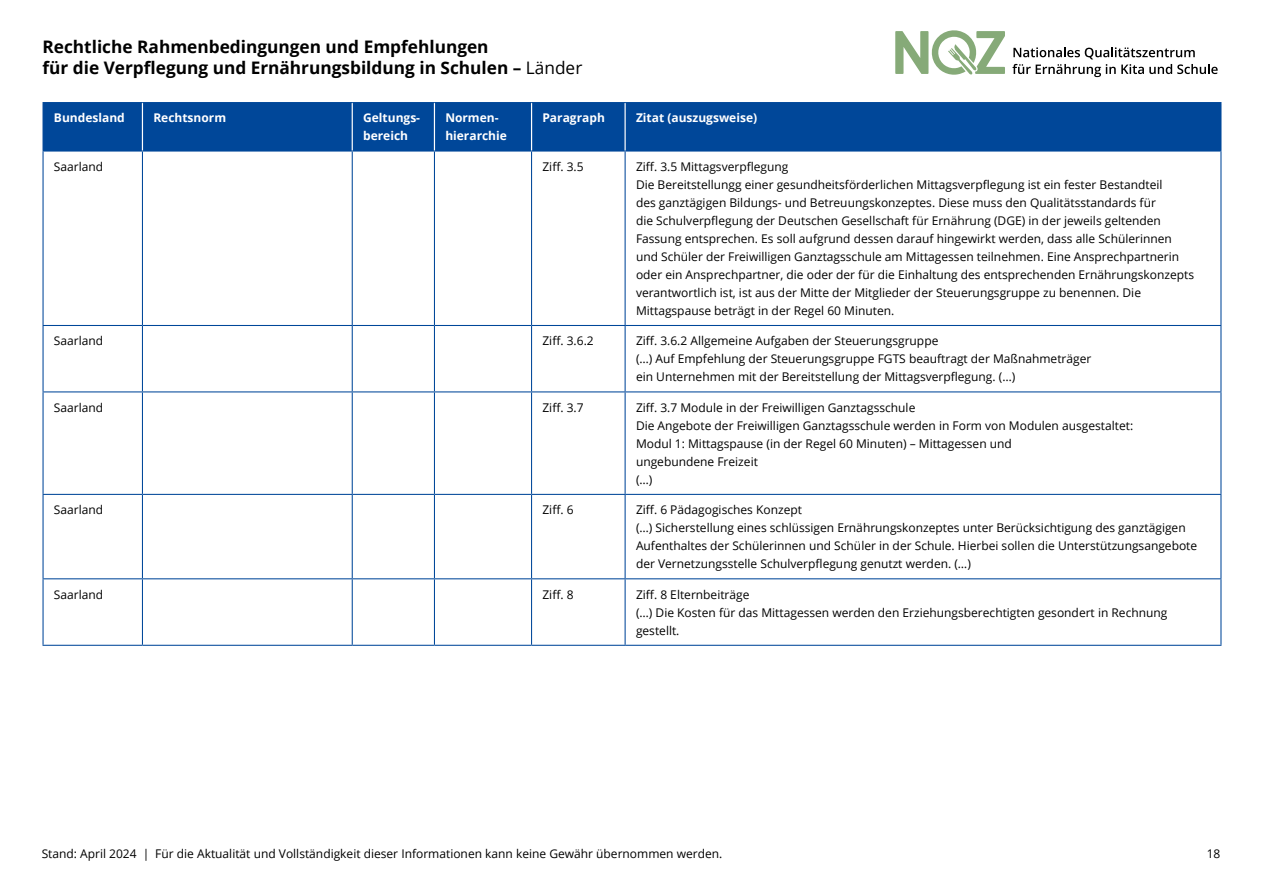
<style>
.page{position:relative;width:1263px;height:893px;background:#fff}
.page>*{position:absolute;margin:0;border:0;box-sizing:border-box;transform-origin:0 0}
.t1{font:700 17.25px/20.7px "Open Sans";color:#000}
.t2{font:12px/18px "Open Sans";color:#000}
.t3{font:700 12px/18px "Open Sans";color:#fff}
.s1{font-weight:400}
</style>
<div class="page">
<svg style="left:895px;top:30px;width:110px;height:45px"></svg>
<svg style="left:1012px;top:47px;width:205px;height:30px"></svg>
<div style="left:44px;top:103px;width:1176px;height:47px;background:#004799"></div>
<hr style="left:43px;top:152px;width:1px;height:173px;background:#004799">
<hr style="left:142px;top:152px;width:1px;height:173px;background:#004799">
<hr style="left:352px;top:152px;width:1px;height:173px;background:#004799">
<hr style="left:434px;top:152px;width:1px;height:173px;background:#004799">
<hr style="left:531px;top:152px;width:1px;height:173px;background:#004799">
<hr style="left:625px;top:152px;width:1px;height:173px;background:#004799">
<hr style="left:1220px;top:152px;width:1px;height:173px;background:#004799">
<hr style="left:43px;top:325px;width:99px;height:1px;background:#004799">
<hr style="left:43px;top:326px;width:1px;height:65px;background:#004799">
<hr style="left:142px;top:325px;width:210px;height:1px;background:#004799">
<hr style="left:142px;top:326px;width:1px;height:65px;background:#004799">
<hr style="left:352px;top:325px;width:82px;height:1px;background:#004799">
<hr style="left:352px;top:326px;width:1px;height:65px;background:#004799">
<hr style="left:434px;top:325px;width:97px;height:1px;background:#004799">
<hr style="left:434px;top:326px;width:1px;height:65px;background:#004799">
<hr style="left:531px;top:325px;width:94px;height:1px;background:#004799">
<hr style="left:531px;top:326px;width:1px;height:65px;background:#004799">
<hr style="left:625px;top:325px;width:596px;height:1px;background:#004799">
<hr style="left:625px;top:326px;width:1px;height:65px;background:#004799">
<hr style="left:1220px;top:326px;width:1px;height:65px;background:#004799">
<hr style="left:43px;top:391px;width:99px;height:1px;background:#004799">
<hr style="left:43px;top:392px;width:1px;height:102px;background:#004799">
<hr style="left:142px;top:391px;width:210px;height:1px;background:#004799">
<hr style="left:142px;top:392px;width:1px;height:102px;background:#004799">
<hr style="left:352px;top:391px;width:82px;height:1px;background:#004799">
<hr style="left:352px;top:392px;width:1px;height:102px;background:#004799">
<hr style="left:434px;top:391px;width:97px;height:1px;background:#004799">
<hr style="left:434px;top:392px;width:1px;height:102px;background:#004799">
<hr style="left:531px;top:391px;width:94px;height:1px;background:#004799">
<hr style="left:531px;top:392px;width:1px;height:102px;background:#004799">
<hr style="left:625px;top:391px;width:596px;height:1px;background:#004799">
<hr style="left:625px;top:392px;width:1px;height:102px;background:#004799">
<hr style="left:1220px;top:392px;width:1px;height:102px;background:#004799">
<hr style="left:43px;top:494px;width:99px;height:1px;background:#004799">
<hr style="left:43px;top:495px;width:1px;height:83px;background:#004799">
<hr style="left:142px;top:494px;width:210px;height:1px;background:#004799">
<hr style="left:142px;top:495px;width:1px;height:83px;background:#004799">
<hr style="left:352px;top:494px;width:82px;height:1px;background:#004799">
<hr style="left:352px;top:495px;width:1px;height:83px;background:#004799">
<hr style="left:434px;top:494px;width:97px;height:1px;background:#004799">
<hr style="left:434px;top:495px;width:1px;height:83px;background:#004799">
<hr style="left:531px;top:494px;width:94px;height:1px;background:#004799">
<hr style="left:531px;top:495px;width:1px;height:83px;background:#004799">
<hr style="left:625px;top:494px;width:596px;height:1px;background:#004799">
<hr style="left:625px;top:495px;width:1px;height:83px;background:#004799">
<hr style="left:1220px;top:495px;width:1px;height:83px;background:#004799">
<hr style="left:43px;top:578px;width:99px;height:1px;background:#004799">
<hr style="left:43px;top:579px;width:1px;height:66px;background:#004799">
<hr style="left:142px;top:578px;width:210px;height:1px;background:#004799">
<hr style="left:142px;top:579px;width:1px;height:66px;background:#004799">
<hr style="left:352px;top:578px;width:82px;height:1px;background:#004799">
<hr style="left:352px;top:579px;width:1px;height:66px;background:#004799">
<hr style="left:434px;top:578px;width:97px;height:1px;background:#004799">
<hr style="left:434px;top:579px;width:1px;height:66px;background:#004799">
<hr style="left:531px;top:578px;width:94px;height:1px;background:#004799">
<hr style="left:531px;top:579px;width:1px;height:66px;background:#004799">
<hr style="left:625px;top:578px;width:596px;height:1px;background:#004799">
<hr style="left:625px;top:579px;width:1px;height:66px;background:#004799">
<hr style="left:1220px;top:579px;width:1px;height:66px;background:#004799">
<hr style="left:43px;top:645px;width:99px;height:1px;background:#004799">
<hr style="left:142px;top:645px;width:210px;height:1px;background:#004799">
<hr style="left:352px;top:645px;width:82px;height:1px;background:#004799">
<hr style="left:434px;top:645px;width:97px;height:1px;background:#004799">
<hr style="left:531px;top:645px;width:94px;height:1px;background:#004799">
<hr style="left:625px;top:645px;width:596px;height:1px;background:#004799">
<hr style="left:43px;top:102px;width:99px;height:1px;background:#004799">
<hr style="left:43px;top:103px;width:1px;height:47px;background:#004799">
<hr style="left:142px;top:102px;width:210px;height:1px;background:#004799">
<hr style="left:352px;top:102px;width:82px;height:1px;background:#004799">
<hr style="left:434px;top:102px;width:97px;height:1px;background:#004799">
<hr style="left:531px;top:102px;width:94px;height:1px;background:#004799">
<hr style="left:625px;top:102px;width:596px;height:1px;background:#004799">
<hr style="left:1220px;top:103px;width:1px;height:47px;background:#004799">
<hr style="left:43px;top:150px;width:99px;height:2px;background:#004799">
<hr style="left:142px;top:150px;width:210px;height:2px;background:#004799">
<hr style="left:352px;top:150px;width:82px;height:2px;background:#004799">
<hr style="left:434px;top:150px;width:97px;height:2px;background:#004799">
<hr style="left:531px;top:150px;width:94px;height:2px;background:#004799">
<hr style="left:625px;top:150px;width:596px;height:2px;background:#004799">
<hr style="left:142px;top:103px;width:1px;height:47px;background:#fff">
<hr style="left:352px;top:103px;width:1px;height:47px;background:#fff">
<hr style="left:434px;top:103px;width:1px;height:47px;background:#fff">
<hr style="left:531px;top:103px;width:1px;height:47px;background:#fff">
<hr style="left:624px;top:103px;width:2px;height:47px;background:#fff">
<h1 class="t1" style="left:43px;top:36px;width:541px">Rechtliche Rahmenbedingungen und Empfehlungen<br>für die Verpflegung und Ernährungsbildung in Schulen – <span class="s1">Länder</span></h1>
<p class="t3" style="left:54px;top:109px;width:72px">Bundesland</p>
<p class="t3" style="left:153px;top:109px;width:74px">Rechtsnorm</p>
<p class="t3" style="left:363px;top:109px;width:59px">Geltungs&shy;bereich</p>
<p class="t3" style="left:445px;top:109px;width:63px">Normen&shy;hierarchie</p>
<p class="t3" style="left:542px;top:109px;width:64px">Paragraph</p>
<p class="t3" style="left:636px;top:109px;width:123px">Zitat (auszugsweise)</p>
<p class="t2" style="left:54px;top:157px;width:51px">Saarland</p>
<p class="t2" style="left:542px;top:157px;width:43px">Ziff. 3.5</p>
<p class="t2" style="left:636px;top:157px;width:560px">Ziff. 3.5 Mittagsverpflegung<br>Die Bereitstellungg einer gesundheitsförderlichen Mittagsverpflegung ist ein fester Bestandteil<br>des ganztägigen Bildungs- und Betreuungskonzeptes. Diese muss den Qualitätsstandards für<br>die Schulverpflegung der Deutschen Gesellschaft für Ernährung (DGE) in der jeweils geltenden Fassung entsprechen. Es soll aufgrund dessen darauf hingewirkt werden, dass alle Schülerinnen und Schüler der Freiwilligen Ganztagsschule am Mittagessen teilnehmen. Eine Ansprechpartnerin oder ein Ansprechpartner, die oder der für die Einhaltung des entsprechenden Ernährungskonzepts verantwortlich ist, ist aus der Mitte der Mitglieder der Steuerungsgruppe zu benennen. Die Mittagspause beträgt in der Regel 60 Minuten.</p>
<p class="t2" style="left:54px;top:332px;width:51px">Saarland</p>
<p class="t2" style="left:542px;top:332px;width:53px">Ziff. 3.6.2</p>
<p class="t2" style="left:636px;top:332px;width:457px">Ziff. 3.6.2 Allgemeine Aufgaben der Steuerungsgruppe<br>(…) Auf Empfehlung der Steuerungsgruppe FGTS beauftragt der Maßnahmeträger ein Unternehmen mit der Bereitstellung der Mittagsverpflegung. (…)</p>
<p class="t2" style="left:54px;top:398px;width:51px">Saarland</p>
<p class="t2" style="left:542px;top:398px;width:43px">Ziff. 3.7</p>
<p class="t2" style="left:636px;top:398px;width:499px">Ziff. 3.7 Module in der Freiwilligen Ganztagsschule<br>Die Angebote der Freiwilligen Ganztagsschule werden in Form von Modulen ausgestaltet:<br>Modul 1: Mittagspause (in der Regel 60 Minuten) – Mittagessen und<br>ungebundene Freizeit<br>(…)</p>
<p class="t2" style="left:54px;top:500px;width:51px">Saarland</p>
<p class="t2" style="left:542px;top:500px;width:33px">Ziff. 6</p>
<p class="t2" style="left:636px;top:500px;width:563px">Ziff. 6 Pädagogisches Konzept<br>(…) Sicherstellung eines schlüssigen Ernährungskonzeptes unter Berücksichtigung des ganztägigen Aufenthaltes der Schülerinnen und Schüler in der Schule. Hierbei sollen die Unterstützungsangebote der Vernetzungsstelle Schulverpflegung genutzt werden. (…)</p>
<p class="t2" style="left:54px;top:585px;width:51px">Saarland</p>
<p class="t2" style="left:542px;top:585px;width:33px">Ziff. 8</p>
<p class="t2" style="left:636px;top:585px;width:533px">Ziff. 8 Elternbeiträge<br>(…) Die Kosten für das Mittagessen werden den Erziehungsberechtigten gesondert in Rechnung gestellt.</p>
<p class="t2" style="left:42px;top:844px;width:682px">Stand: April 2024 | Für die Aktualität und Vollständigkeit dieser Informationen kann keine Gewähr übernommen werden.</p>
<p class="t2" style="left:1207px;top:844px;width:15px">18</p>
</div>
